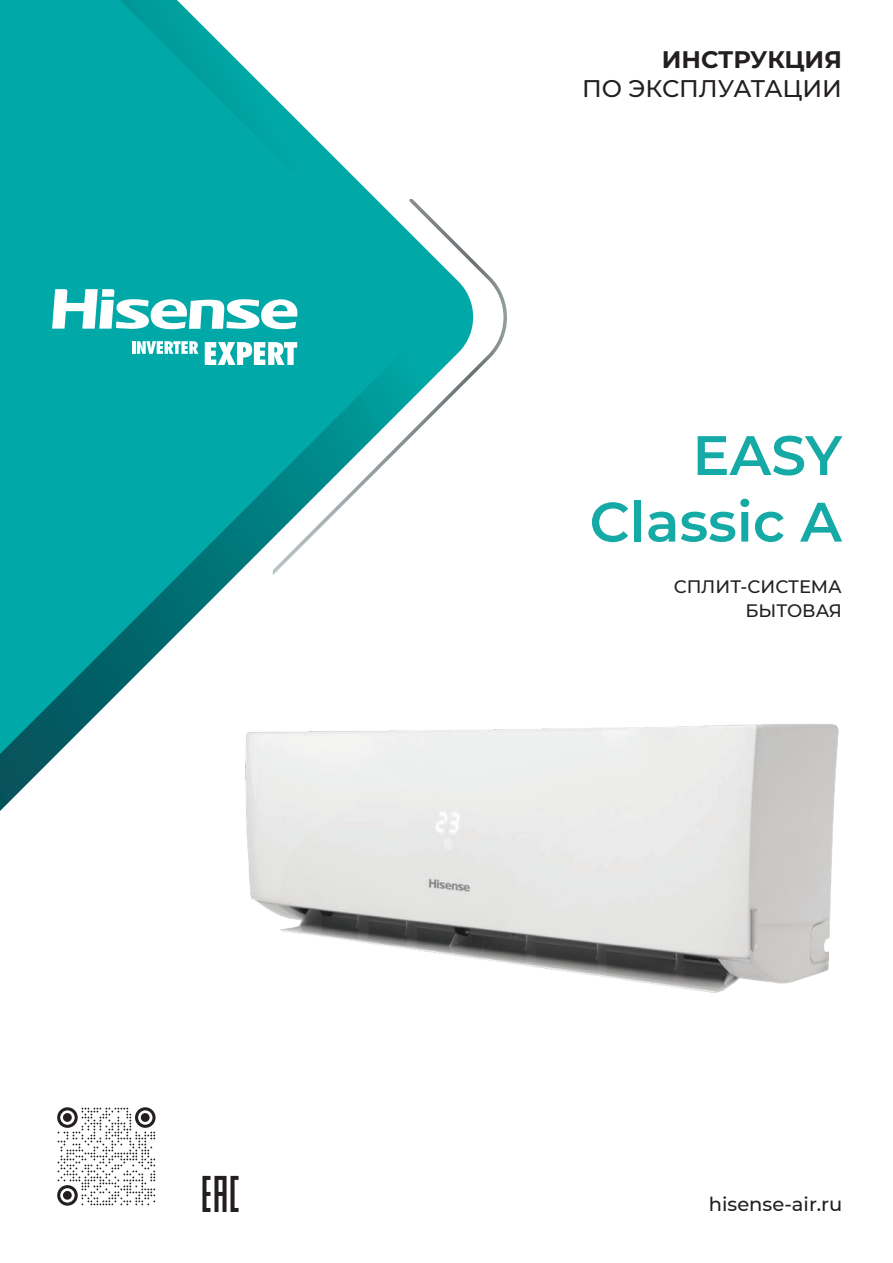
<style>
.page{position:relative;width:893px;height:1263px;background:#fff}
.page>*{position:absolute;margin:0;border:0;box-sizing:border-box;transform-origin:0 0}
.t1{font:600 55.5px/66.6px "Montserrat";color:#16aaa6;text-align:right}
.t2{font:500 24px "Montserrat";color:#231f20}
.t3{font:700 24px "Montserrat";color:#231f20}
.t4{font:500 19.5px "Montserrat";color:#231f20}
.t5{font:500 18px/24px "Montserrat";color:#231f20;text-align:right}
</style>
<div class="page">
<svg style="left:0;top:0;width:376px;height:811px;fill:#00a9a7"></svg>
<svg style="left:273px;top:199px;width:234px;height:376px"></svg>
<svg style="left:205px;top:342px;width:92px;height:23px"></svg>
<svg style="left:132px;top:341px;width:66px;height:13px"></svg>
<svg style="left:52px;top:289px;width:248px;height:40px"></svg>
<svg style="left:202px;top:1176px;width:37px;height:36px"></svg>
<svg style="left:57px;top:1107px;width:99px;height:99px"></svg>
<div style="left:63px;top:1113px;width:9px;height:9px;background:#231f20;border-radius:50%"></div>
<div style="left:141px;top:1113px;width:9px;height:9px;background:#231f20;border-radius:50%"></div>
<div style="left:63px;top:1191px;width:9px;height:9px;background:#231f20;border-radius:50%"></div>
<img style="left:177px;top:632px;width:662px;height:361px">
<h2 class="t3" style="left:662px;top:42px;width:182px">ИНСТРУКЦИЯ</h2>
<h2 class="t2" style="left:582px;top:71px;width:261px">ПО ЭКСПЛУАТАЦИИ</h2>
<h1 class="t1" style="left:589px;top:419px;width:254px">EASY<br>Classic A</h1>
<p class="t5" style="left:674px;top:574px;width:170px">СПЛИТ-СИСТЕМА<br>БЫТОВАЯ</p>
<p class="t4" style="left:709px;top:1191px;width:135px">hisense-air.ru</p>
</div>
